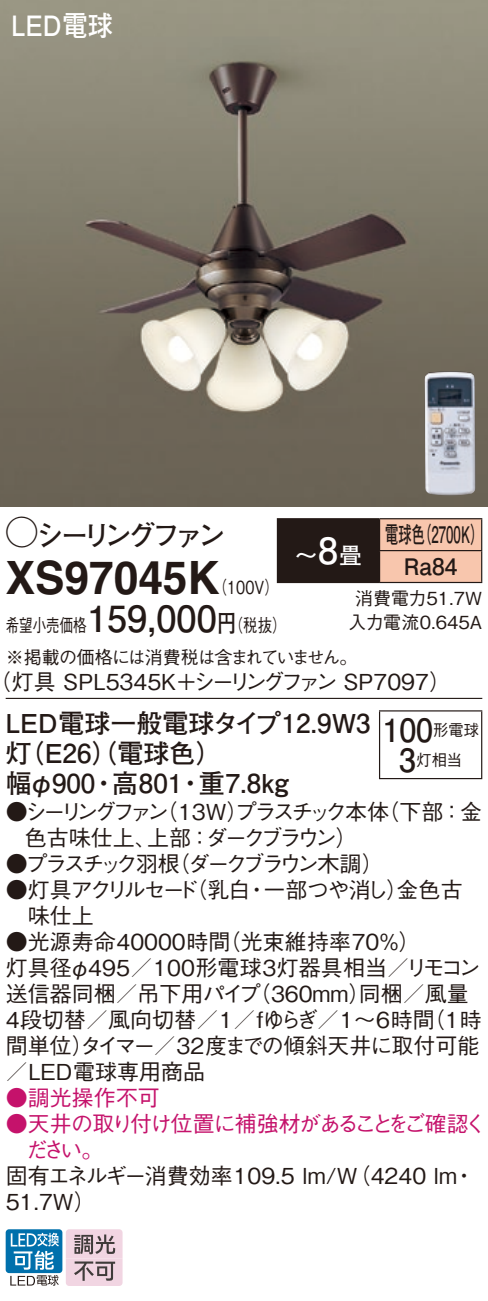
<style>
.page{position:relative;width:488px;height:1301px;background:#fff}
.page>*{position:absolute;margin:0;border:0;box-sizing:border-box;transform-origin:0 0}
.t1{font:700 46px "Helvetica LT Std";color:#231916;scale:.96 1}
.t2{font:700 36px "Futo Go B101 Pro";color:#231916}
.t3{font:700 32px "Futo Go B101 Pro";color:#231916;scale:.95 1}
.t4{font:700 28px "Futo Go B101 Pro";letter-spacing:-.165em;color:#231916}
.t5{font:700 28px "Futo Go B101 Pro";color:#fff;scale:.9 1}
.t6{font:700 26px "Futo Go B101 Pro";color:#231916}
.t7{font:700 22.8px "Futo Go B101 Pro";color:#231916;scale:.58 1}
.t8{font:700 22.8px "Futo Go B101 Pro";color:#231916}
.t9{font:700 22.8px "Futo Go B101 Pro";color:#fff}
.t10{font:500 22px/26px "Gothic BBB Pro";color:#231916}
.t11{font:500 22px/26px "Gothic BBB Pro";letter-spacing:-.085em;color:#c5126b}
.t12{font:500 22px "Gothic BBB Pro";letter-spacing:-.16em;color:#231916}
.t13{font:500 22px "Gothic BBB Pro";letter-spacing:-.165em;color:#231916}
.t14{font:500 22px/26px "Gothic BBB Pro";letter-spacing:-.115em;color:#231916}
.t15{font:500 22px "Gothic BBB Pro";letter-spacing:-.105em;color:#231916}
.t16{font:500 22px "Gothic BBB Pro";letter-spacing:-.195em;color:#231916}
.t17{font:500 22px "Gothic BBB Pro";letter-spacing:-.19em;color:#231916}
.t18{font:500 22px "Gothic BBB Pro";letter-spacing:-.055em;color:#c5126b}
.t19{font:500 18px/31.6px "Gothic BBB Pro";letter-spacing:-.04em;color:#231916;scale:.75 1}
.t20{font:500 18px/24px "Gothic BBB Pro";color:#231916;text-align:center}
.t21{font:500 18px "Gothic BBB Pro";color:#231916;scale:.8 1}
.t22{font:500 16px "Gothic BBB Pro";color:#231916;scale:.95 1}
.s1{font-family:"Ford Classification 1";font-weight:400;font-size:32px}
.s2{font-size:36px}
.s3{font-family:"Futo Go B101 Pro";font-weight:700;font-size:24px}
</style>
<div class="page">
<img style="left:0;top:0;width:488px;height:507px">
<img style="left:424px;top:371px;width:51px;height:124px">
<div style="left:277px;top:519px;width:102px;height:63px;background:#231916"></div>
<div style="left:380px;top:519px;width:101px;height:63px;background:#f8c6ad"></div>
<hr style="left:379px;top:518px;width:103px;height:1px;background:#231916">
<hr style="left:481px;top:519px;width:1px;height:31px;background:#231916">
<hr style="left:277px;top:582px;width:102px;height:1px;background:#231916">
<hr style="left:379px;top:550px;width:103px;height:1px;background:#231916">
<hr style="left:481px;top:551px;width:1px;height:31px;background:#231916">
<hr style="left:379px;top:582px;width:103px;height:1px;background:#231916">
<hr style="left:277px;top:518px;width:102px;height:1px;background:#231916">
<hr style="left:379px;top:519px;width:1px;height:31px;background:#231916">
<hr style="left:379px;top:551px;width:1px;height:31px;background:#231916">
<hr style="left:6px;top:698px;width:476px;height:1px;background:#231916">
<hr style="left:379px;top:711px;width:1px;height:67px;background:#231916">
<hr style="left:379px;top:710px;width:103px;height:1px;background:#231916">
<hr style="left:481px;top:711px;width:1px;height:67px;background:#231916">
<hr style="left:379px;top:778px;width:103px;height:1px;background:#231916">
<div style="left:6px;top:1229px;width:56px;height:44px;background:#0070ac;border-radius:3px"></div>
<svg style="left:10px;top:1233px;width:49px;height:52px"></svg>
<svg style="left:66px;top:1229px;width:56px;height:57px"></svg>
<p class="t5" style="left:11px;top:3px;width:114px">LED電球</p>
<p class="t4" style="left:6px;top:513px;width:222px"><span class="s1">A</span>シーリングファン</p>
<p class="t7" style="left:418px;top:516px;width:115px">（2700 (K</p>
<p class="t7" style="left:385px;top:516px;width:70px">電球色</p>
<p class="t9" style="left:295px;top:537px;width:68px">〜 畳<span class="s2">8</span></p>
<p class="t8" style="left:403px;top:548px;width:55px">Ra84</p>
<p class="t20" style="left:348px;top:584px;width:135px">消費電力51.7W入力電流0.645A</p>
<h1 class="t1" style="left:6px;top:550px;width:224px">XS97045K</h1>
<p class="t21" style="left:217px;top:611px;width:88px">（<span class="s3">円</span>税抜(</p>
<p class="t21" style="left:213px;top:573px;width:84px">（100 (V</p>
<h2 class="t2" style="left:87px;top:589px;width:131px">159,000</h2>
<p class="t19" style="left:6px;top:607px;width:470px">希望小売価格<br>※掲載の価格には消費税は含まれていません。</p>
<p class="t13" style="left:193px;top:663px;width:259px">シーリングファン SP7097(</p>
<p class="t10" style="left:-10px;top:665px;width:209px">（灯具 SPL5345K＋</p>
<p class="t6" style="left:6px;top:702px;width:366px">LED電球一般電球タイプ12.9W3</p>
<p class="t6" style="left:6px;top:732px;width:218px">（灯 E26）（電球色(</p>
<p class="t6" style="left:199px;top:762px;width:91px">重7.8kg</p>
<p class="t6" style="left:6px;top:762px;width:91px">幅φ900</p>
<p class="t6" style="left:112px;top:762px;width:72px">高801</p>
<p class="t6" style="left:91px;top:762px;width:27px">・</p>
<p class="t6" style="left:177px;top:762px;width:27px">・</p>
<h3 class="t3" style="left:382px;top:704px;width:55px">100</h3>
<p class="t22" style="left:416px;top:747px;width:50px">灯相当</p>
<p class="t22" style="left:433px;top:717px;width:50px">形電球</p>
<h3 class="t3" style="left:399px;top:734px;width:19px">3</h3>
<p class="t15" style="left:156px;top:794px;width:234px">（13W プラスチック本体</p>
<p class="t10" style="left:226px;top:796px;width:23px">）</p>
<p class="t10" style="left:377px;top:796px;width:106px">（下部：金</p>
<p class="t16" style="left:6px;top:794px;width:165px">●シーリングファン</p>
<p class="t10" style="left:25px;top:822px;width:133px">色古味仕上、</p>
<p class="t10" style="left:147px;top:822px;width:65px">上部：</p>
<p class="t17" style="left:206px;top:820px;width:153px">ダークブラウン(</p>
<p class="t12" style="left:168px;top:846px;width:217px">（ダークブラウン木調(</p>
<p class="t12" style="left:6px;top:846px;width:176px">●プラスチック羽根</p>
<p class="t10" style="left:185px;top:874px;width:67px">（乳白</p>
<p class="t10" style="left:386px;top:874px;width:23px">）</p>
<p class="t10" style="left:263px;top:874px;width:201px">一部つや消し金色古</p>
<p class="t14" style="left:28px;top:874px;width:172px;text-indent:-22px">●灯具アクリルセード味仕上</p>
<p class="t10" style="left:245px;top:874px;width:23px">・</p>
<p class="t10" style="left:219px;top:926px;width:203px">（光束維持率70％(</p>
<p class="t10" style="left:6px;top:926px;width:226px">●光源寿命40000時間</p>
<p class="t10" style="left:359px;top:952px;width:111px;text-indent:-353px">灯具径φ495／100形電球3灯器具相当／<br>同梱／風量</p>
<p class="t10" style="left:405px;top:952px;width:76px">リモコン</p>
<p class="t10" style="left:249px;top:978px;width:123px">（360mm）</p>
<p class="t10" style="left:6px;top:978px;width:256px">送信器同梱／吊下用パイプ</p>
<p class="t10" style="left:423px;top:1004px;width:60px">（1時</p>
<p class="t10" style="left:6px;top:1004px;width:475px">4段切替／風向切替／1／fゆらぎ／1〜6時間<br>間単位タイマー／32度までの傾斜天井に取付可能</p>
<p class="t10" style="left:6px;top:1030px;width:201px;text-indent:66px">）<br>／LED電球専用商品</p>
<p class="t18" style="left:6px;top:1080px;width:156px">●調光操作不可</p>
<p class="t11" style="left:26px;top:1108px;width:462px;text-indent:-20px">●天井の取り付け位置に補強材があることをご確認ください。</p>
<p class="t10" style="left:453px;top:1160px;width:23px">・</p>
<p class="t10" style="left:6px;top:1160px;width:453px">固有エネルギー消費効率109.5 lm （W/ 4240 lm<br>51.7W(</p>
</div>
